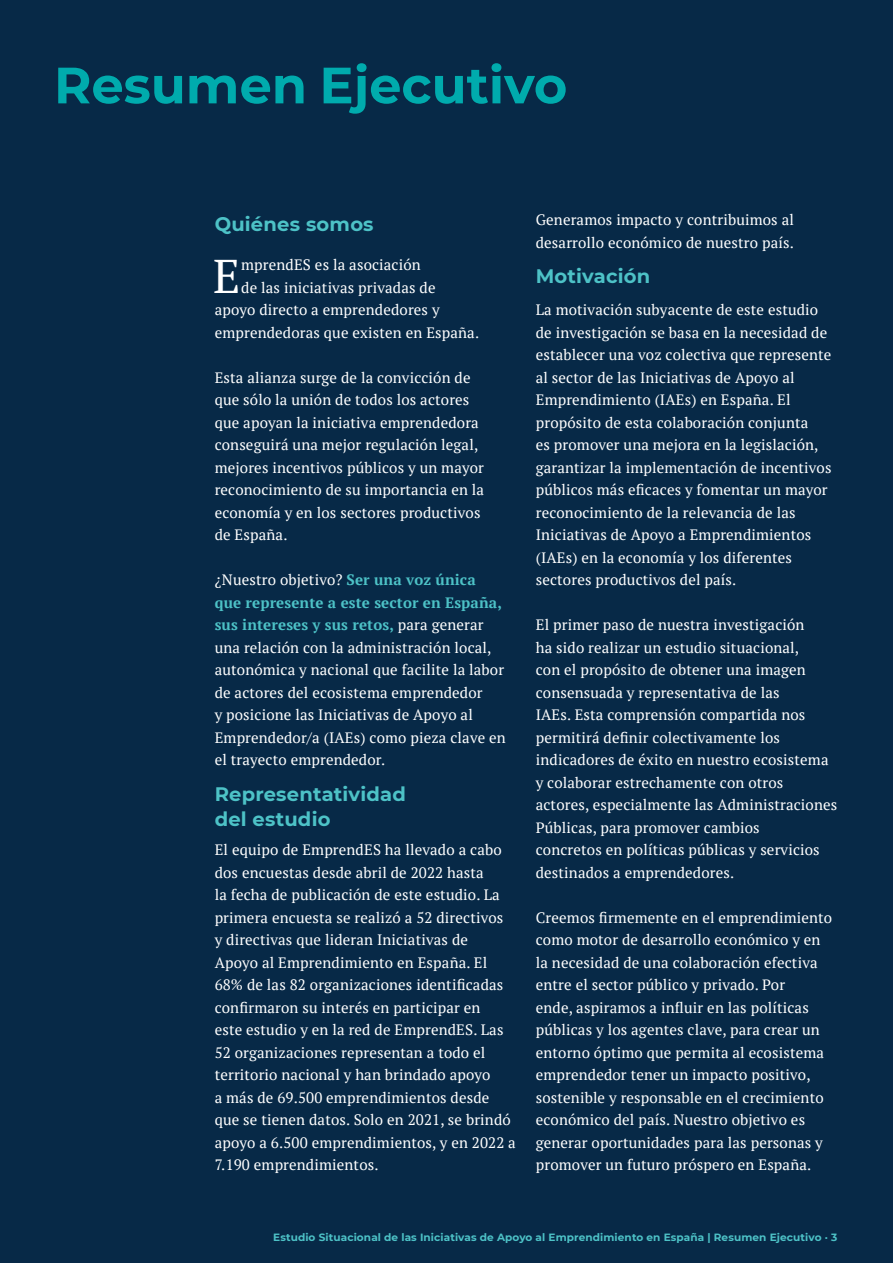
<style>
.page{position:relative;width:893px;height:1263px;background:#072947}
.page>*{position:absolute;margin:0;border:0;box-sizing:border-box;transform-origin:0 0}
.t1{font:700 51px "Montserrat";color:#00abad}
.t2{font:47.1px "PT Serif";color:#fff}
.t3{font:700 19.5px/25.3px "Montserrat";letter-spacing:.01em;color:#4dc2c7}
.t4{font:15px/22.5px "PT Serif";letter-spacing:.01em;color:#fff}
.t5{font:700 10.5px "Montserrat";letter-spacing:.01em;color:#4dc2c7}
.s1{font-weight:700;color:#4dc2c7}
</style>
<div class="page">
<h1 class="t1" style="left:54px;top:48px;width:515px">Resumen Ejecutivo</h1>
<h3 class="t3" style="left:215px;top:210px;width:160px">Quiénes somos</h3>
<h2 class="t2" style="left:213px;top:245px;width:29px">E</h2>
<p class="t4" style="left:241px;top:253px;width:181px">mprendES es la asociación</p>
<p class="t4" style="left:241px;top:276px;width:196px">de las iniciativas privadas de</p>
<p class="t4" style="left:215px;top:298px;width:226px">apoyo directo a emprendedores y</p>
<p class="t4" style="left:215px;top:321px;width:266px">emprendedoras que existen en España.</p>
<p class="t4" style="left:215px;top:366px;width:271px">Esta alianza surge de la convicción de que sólo la unión de todos los actores que apoyan la iniciativa emprendedora conseguirá una mejor regulación legal, mejores incentivos públicos y un mayor reconocimiento de su importancia en la economía y en los sectores productivos de España.</p>
<p class="t4" style="left:215px;top:568px;width:293px">¿Nuestro objetivo? <span class="s1">Ser una voz única que represente a este sector en España, sus intereses y sus retos,</span> para generar una relación con la administración local, autonómica y nacional que facilite la labor de actores del ecosistema emprendedor<br>y posicione las Iniciativas de Apoyo al Emprendedor/a (IAEs) como pieza clave en el trayecto emprendedor.</p>
<h3 class="t3" style="left:215px;top:780px;width:193px">Representatividad del estudio</h3>
<p class="t4" style="left:215px;top:838px;width:303px">El equipo de EmprendES ha llevado a cabo dos encuestas desde abril de 2022 hasta<br>la fecha de publicación de este estudio. La primera encuesta se realizó a 52 directivos<br>y directivas que lideran Iniciativas de<br>Apoyo al Emprendimiento en España. El 68% de las 82 organizaciones identificadas confirmaron su interés en participar en<br>este estudio y en la red de EmprendES. Las 52 organizaciones representan a todo el territorio nacional y han brindado apoyo<br>a más de 69.500 emprendimientos desde que se tienen datos. Solo en 2021, se brindó apoyo a 6.500 emprendimientos, y en 2022 a 7.190 emprendimientos.</p>
<p class="t4" style="left:536px;top:208px;width:260px">Generamos impacto y contribuimos al desarrollo económico de nuestro país.</p>
<h3 class="t3" style="left:536px;top:263px;width:116px">Motivación</h3>
<p class="t4" style="left:536px;top:298px;width:297px">La motivación subyacente de este estudio de investigación se basa en la necesidad de establecer una voz colectiva que represente al sector de las Iniciativas de Apoyo al Emprendimiento (IAEs) en España. El propósito de esta colaboración conjunta<br>es promover una mejora en la legislación, garantizar la implementación de incentivos públicos más eficaces y fomentar un mayor reconocimiento de la relevancia de las Iniciativas de Apoyo a Emprendimientos (IAEs) en la economía y los diferentes sectores productivos del país.</p>
<p class="t4" style="left:536px;top:613px;width:303px">El primer paso de nuestra investigación<br>ha sido realizar un estudio situacional,<br>con el propósito de obtener una imagen consensuada y representativa de las<br>IAEs. Esta comprensión compartida nos permitirá definir colectivamente los indicadores de éxito en nuestro ecosistema y colaborar estrechamente con otros actores, especialmente las Administraciones Públicas, para promover cambios<br>concretos en políticas públicas y servicios destinados a emprendedores.</p>
<p class="t4" style="left:536px;top:906px;width:298px">Creemos firmemente en el emprendimiento como motor de desarrollo económico y en la necesidad de una colaboración efectiva entre el sector público y privado. Por<br>ende, aspiramos a influir en las políticas públicas y los agentes clave, para crear un entorno óptimo que permita al ecosistema emprendedor tener un impacto positivo, sostenible y responsable en el crecimiento económico del país. Nuestro objetivo es generar oportunidades para las personas y promover un futuro próspero en España.</p>
<p class="t5" style="left:273px;top:1229px;width:566px">Estudio Situacional de las Iniciativas de Apoyo al Emprendimiento en España | Resumen Ejecutivo · 3</p>
</div>
